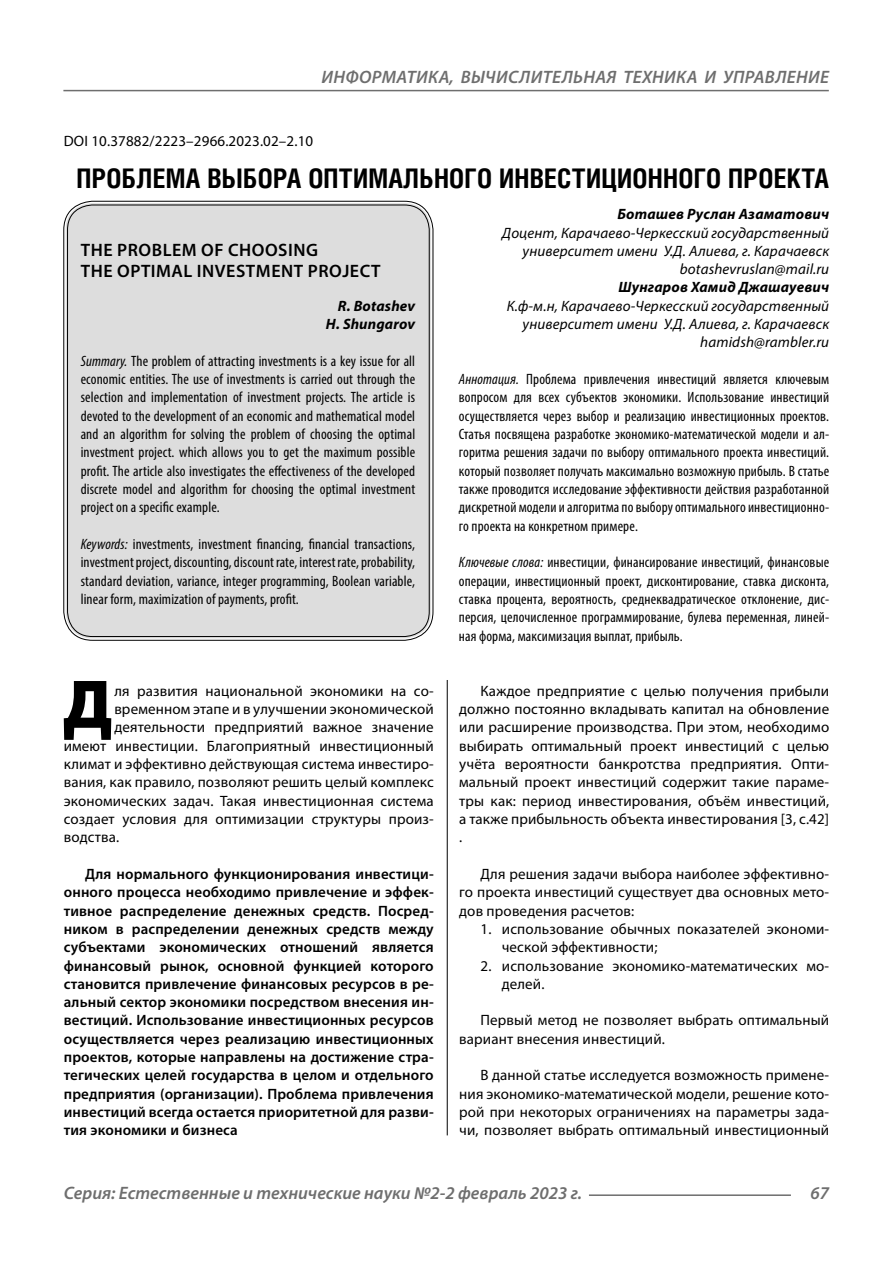
<style>
.page{position:relative;width:893px;height:1263px;background:#fff}
.page>*{position:absolute;margin:0;border:0;box-sizing:border-box;transform-origin:0 0}
.Bukvica{font:900 69.3px "Myriad Pro";color:#000}
.Header{font:700 27px "Helios Cond C";letter-spacing:.01em;color:#000}
.t1{font:italic 600 18px "Myriad Pro";color:#6e6e6e}
.Header-eng{font:600 18px/21.6px "Myriad Pro";letter-spacing:.03em;color:#000}
.Normal{font:15px/18.3px "Myriad Pro";letter-spacing:.01em;color:#000;text-align:justify}
.Annotation-rus{font:condensed 15px/18.3px "Myriad Pro";letter-spacing:.01em;color:#000;text-align:justify}
.Annotation-eng{font:condensed 15px/18.3px "Myriad Pro";letter-spacing:.01em;color:#000;text-align:justify}
.Normal-2{font:600 15px/18.3px "Myriad Pro";letter-spacing:.01em;color:#000;text-align:justify}
.Bukvica-2{font:15px "Myriad Pro";letter-spacing:.01em;color:#000}
.Author-doc{font:italic 15px/18.3px "Myriad Pro";letter-spacing:.01em;color:#000;text-align:right}
.Author{font:italic 700 15px "Myriad Pro";letter-spacing:.01em;color:#000}
.Author-email{font:italic 15px "Myriad Pro";letter-spacing:.01em;color:#000}
.DOI{font:15px "Myriad Pro";letter-spacing:.01em;color:#000}
.Author-eng{font:italic 700 15px "Myriad Pro";letter-spacing:.01em;color:#000}
.s1{font-style:italic}
</style>
<div class="page">
<hr style="left:447px;top:677px;width:1px;height:458px;background:#000">
<div style="left:43px;top:659px;width:786px;height:21px;background:#fff"></div>
<div style="left:66px;top:203px;width:365px;height:435px;background:#ddd;border-radius:27px"></div>
<hr style="left:589px;top:1194px;width:202px;height:2px;background:#6e6e6e">
<hr style="left:63px;top:90px;width:766px;height:1px;background:#6e6e6e">
<p class="t1" style="left:321px;top:66px;width:25px">Информатика</p>
<p class="t1" style="left:450px;top:66px;width:48px">, вычислител</p>
<p class="t1" style="left:573px;top:66px;width:23px">ьная</p>
<p class="t1" style="left:623px;top:66px;width:12px">техника</p>
<p class="t1" style="left:705px;top:66px;width:31px">и управление</p>
<p class="DOI" style="left:64px;top:132px;width:251px">DOI 10.37882/2223–2966.2023.02–2.10</p>
<p class="Header" style="left:76px;top:162px;width:754px">ПРОБЛЕМА ВЫБОРА ОПТИМАЛЬНОГО ИНВЕСТИЦИОННОГО ПРОЕКТА</p>
<p class="Author" style="left:617px;top:204px;width:213px">Боташев Руслан Азаматович</p>
<p class="Author-doc" style="left:502px;top:223px;width:329px">Доцент, Карачаево-Черкесский государственный университет имени У.Д. Алиева, г. Карачаевск</p>
<p class="Author-email" style="left:680px;top:260px;width:151px">botashevruslan@mail.ru</p>
<p class="Author" style="left:618px;top:278px;width:212px">Шунгаров Хамид Джашауевич</p>
<p class="Author-doc" style="left:507px;top:296px;width:324px">К.ф-м.н, Карачаево-Черкесский государственный университет имени У.Д. Алиева, г. Карачаевск</p>
<p class="Author-email" style="left:700px;top:333px;width:130px">hamidsh@rambler.ru</p>
<p class="Annotation-rus" style="left:459px;top:370px;width:372px"><span class="s1">Аннотация.</span> Проблема привлечения инвестиций является ключевым вопросом для всех субъектов экономики. Использование инвестиций осуществляется через выбор и реализацию инвестиционных проектов.<br>Статья посвящена разработке экономико-математической модели и ал&shy;горитма решения задачи по выбору оптимального проекта инвестиций. который позволяет получать максимально возможную прибыль. В статье также проводится исследование эффективности действия разработанной дискретной модели и алгоритма по выбору оптимального инвестиционно&shy;го проекта на конкретном примере.</p>
<p class="Annotation-rus" style="left:459px;top:553px;width:372px"><span class="s1">Ключевые слова:</span> инвестиции, финансирование инвестиций, финансовые операции, инвестиционный проект, дисконтирование, ставка дисконта, ставка процента, вероятность, среднеквадратическое отклонение, дис&shy;персия, целочисленное программирование, булева переменная, линей&shy;ная форма, максимизация выплат, прибыль.</p>
<p class="Bukvica" style="left:63px;top:658px;width:51px">Д</p>
<p class="Bukvica-2" style="left:114px;top:681px;width:321px">ля развития национальной экономики на со-</p>
<p class="Header-eng" style="left:81px;top:239px;width:301px">THE PROBLEM OF CHOOSING<br>THE OPTIMAL INVESTMENT PROJECT</p>
<p class="Author-eng" style="left:338px;top:296px;width:79px">R. Botashev</p>
<p class="Author-eng" style="left:326px;top:314px;width:91px">H. Shungarov</p>
<p class="Annotation-eng" style="left:81px;top:351px;width:336px"><span class="s1">Summary.</span> The problem of attracting investments is a key issue for all economic entities. The use of investments is carried out through the selection and implementation of investment projects. The article is devoted to the development of an economic and mathematical model and an algorithm for solving the problem of choosing the optimal investment project. which allows you to get the maximum possible profit. The article also investigates the effectiveness of the developed discrete model and algorithm for choosing the optimal investment project on a specific example.</p>
<p class="Annotation-eng" style="left:81px;top:535px;width:336px"><span class="s1">Keywords:</span> investments, investment financing, financial transactions, investment project, discounting, discount rate, interest rate, probability, standard deviation, variance, integer programming, Boolean variable, linear form, maximization of payments, profit.</p>
<p class="Normal" style="left:459px;top:681px;width:371px;text-indent:21px">Каждое предприятие с целью получения прибыли должно постоянно вкладывать капитал на обновление или расширение производства. При этом, необходимо выбирать оптимальный проект инвестиций с целью учёта вероятности банкротства предприятия. Опти&shy;мальный проект инвестиций содержит такие параме&shy;тры как: период инвестирования, объём инвестиций, а также прибыльность объекта инвестирования [3, с.42] .</p>
<p class="Normal" style="left:459px;top:864px;width:371px;text-indent:21px">Для решения задачи выбора наиболее эффективно&shy;го проекта инвестиций существует два основных мето&shy;дов проведения расчетов:</p>
<p class="Normal" style="left:502px;top:919px;width:329px;text-indent:-21px">1. использование обычных показателей экономи&shy;ческой эффективности;</p>
<p class="Normal" style="left:502px;top:956px;width:329px;text-indent:-21px">2. использование экономико-математических мо&shy;делей.</p>
<p class="Normal" style="left:459px;top:1011px;width:371px;text-indent:21px">Первый метод не позволяет выбрать оптимальный вариант внесения инвестиций.</p>
<p class="Normal" style="left:459px;top:1066px;width:371px;text-indent:21px">В данной статье исследуется возможность примене&shy;ния экономико-математической модели, решение кото&shy;рой при некоторых ограничениях на параметры зада&shy;чи, позволяет выбрать оптимальный инвестиционный</p>
<p class="Bukvica-2" style="left:114px;top:700px;width:321px">временном этапе и в улучшении экономической</p>
<p class="Bukvica-2" style="left:114px;top:718px;width:321px">деятельности предприятий важное значение</p>
<p class="Bukvica-2" style="left:64px;top:736px;width:371px">имеют инвестиции. Благоприятный инвестиционный</p>
<p class="Bukvica-2" style="left:64px;top:755px;width:371px">климат и эффективно действующая система инвестиро-</p>
<p class="Bukvica-2" style="left:64px;top:773px;width:371px">вания, как правило, позволяют решить целый комплекс</p>
<p class="Bukvica-2" style="left:64px;top:791px;width:371px">экономических задач. Такая инвестиционная система</p>
<p class="Bukvica-2" style="left:64px;top:810px;width:371px">создает условия для оптимизации структуры произ-</p>
<p class="Bukvica-2" style="left:64px;top:828px;width:57px">водства.</p>
<p class="Normal-2" style="left:64px;top:864px;width:371px;text-indent:21px">Для нормального функционирования инвестици&shy;онного процесса необходимо привлечение и эффек&shy;тивное распределение денежных средств. Посред&shy;ником в распределении денежных средств между субъектами экономических отношений является финансовый рынок, основной функцией которого становится привлечение финансовых ресурсов в ре&shy;альный сектор экономики посредством внесения ин&shy;вестиций. Использование инвестиционных ресурсов осуществляется через реализацию инвестиционных проектов, которые направлены на достижение стра&shy;тегических целей государства в целом и отдельного предприятия (организации). Проблема привлечения инвестиций всегда остается приоритетной для разви&shy;тия экономики и бизнеса</p>
<p class="t1" style="left:64px;top:1182px;width:520px">Серия: Естественные и технические науки №2-2 февраль 2023 г.</p>
<p class="t1" style="left:810px;top:1182px;width:20px">67</p>
</div>
